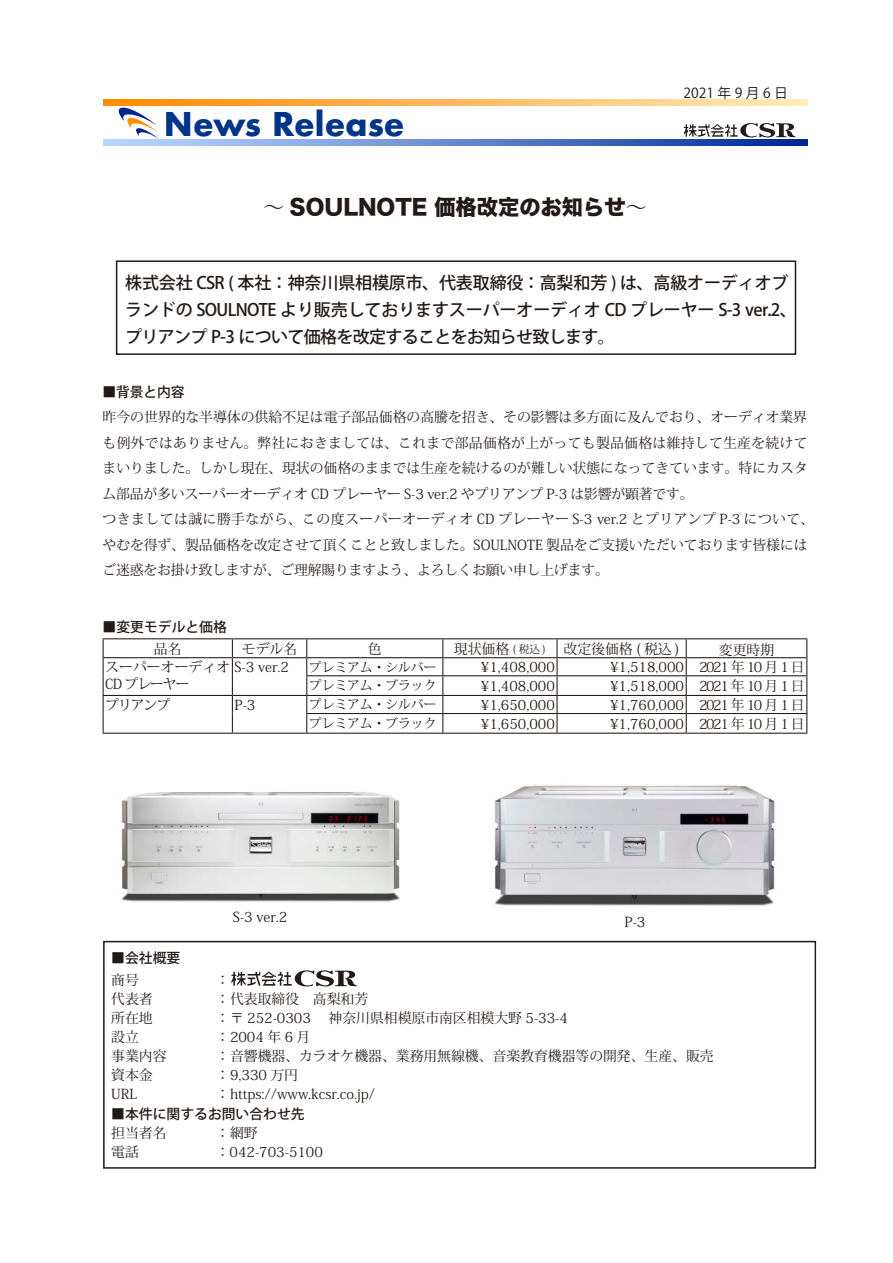
<style>
.page{position:relative;width:893px;height:1263px;background:#fff}
.page>*{position:absolute;margin:0;border:0;box-sizing:border-box;transform-origin:0 0}
.t1{font:700 31.95px "Futura";color:#003589}
.t2{font:21.3px "Hira Kaku Std W8";color:#231916}
.t3{font:500 16.95px/27.3px "Koz Go Pro";letter-spacing:-.01em;color:#231916}
.t4{font:13.8px/25.5px "Koz Min Pro";color:#231916}
.t5{font:13.8px "Koz Min Pro";letter-spacing:.15em;color:#231916}
.t6{font:500 13.8px "Koz Go Pro";color:#231916}
.t7{font:13.8px "Koz Go Pro";letter-spacing:.25em;color:#231916}
.t8{font:12.75px "Koz Min Pro";color:#231916}
.t9{font:10.65px "Koz Min Pro";color:#231916}
.s1{font-family:"Koz Min Pro"}
</style>
<div class="page">
<div style="left:116px;top:260px;width:680px;height:95px;border:2px solid #231916"></div>
<hr style="left:103px;top:638px;width:129px;height:1px;background:#231916">
<hr style="left:232px;top:638px;width:75px;height:1px;background:#231916">
<hr style="left:307px;top:638px;width:136px;height:1px;background:#231916">
<hr style="left:443px;top:638px;width:114px;height:1px;background:#231916">
<hr style="left:557px;top:638px;width:129px;height:1px;background:#231916">
<hr style="left:686px;top:638px;width:121px;height:1px;background:#231916">
<hr style="left:103px;top:657px;width:129px;height:1px;background:#231916">
<hr style="left:232px;top:657px;width:75px;height:1px;background:#231916">
<hr style="left:307px;top:657px;width:136px;height:1px;background:#231916">
<hr style="left:443px;top:657px;width:114px;height:1px;background:#231916">
<hr style="left:557px;top:657px;width:129px;height:1px;background:#231916">
<hr style="left:686px;top:657px;width:121px;height:1px;background:#231916">
<hr style="left:306px;top:675px;width:137px;height:1px;background:#231916">
<hr style="left:443px;top:675px;width:114px;height:1px;background:#231916">
<hr style="left:557px;top:675px;width:129px;height:1px;background:#231916">
<hr style="left:686px;top:675px;width:121px;height:1px;background:#231916">
<hr style="left:103px;top:695px;width:129px;height:1px;background:#231916">
<hr style="left:232px;top:695px;width:75px;height:1px;background:#231916">
<hr style="left:307px;top:695px;width:136px;height:1px;background:#231916">
<hr style="left:443px;top:695px;width:114px;height:1px;background:#231916">
<hr style="left:557px;top:695px;width:129px;height:1px;background:#231916">
<hr style="left:686px;top:695px;width:121px;height:1px;background:#231916">
<svg style="left:103px;top:639px;width:1px;height:94px"></svg>
<svg style="left:232px;top:639px;width:1px;height:94px"></svg>
<hr style="left:306px;top:713px;width:137px;height:1px;background:#231916">
<svg style="left:306px;top:639px;width:1px;height:94px"></svg>
<hr style="left:443px;top:713px;width:114px;height:1px;background:#231916">
<svg style="left:442px;top:639px;width:1px;height:94px"></svg>
<hr style="left:557px;top:713px;width:129px;height:1px;background:#231916">
<svg style="left:556px;top:639px;width:2px;height:94px"></svg>
<hr style="left:686px;top:713px;width:121px;height:1px;background:#231916">
<svg style="left:686px;top:639px;width:1px;height:94px"></svg>
<svg style="left:806px;top:639px;width:1px;height:94px"></svg>
<hr style="left:103px;top:733px;width:129px;height:1px;background:#231916">
<hr style="left:232px;top:733px;width:75px;height:1px;background:#231916">
<hr style="left:307px;top:733px;width:136px;height:1px;background:#231916">
<hr style="left:443px;top:733px;width:114px;height:1px;background:#231916">
<hr style="left:557px;top:733px;width:129px;height:1px;background:#231916">
<hr style="left:686px;top:733px;width:121px;height:1px;background:#231916">
<svg style="left:103px;top:100px;width:705px;height:6px;background:#ffb95e"></svg>
<svg style="left:118px;top:107px;width:41px;height:32px"></svg>
<svg style="left:103px;top:140px;width:705px;height:6px;background:#6185cf"></svg>
<svg style="left:684px;top:123px;width:111px;height:14px"></svg>
<div style="left:103px;top:941px;width:713px;height:228px;border:2px solid #231916"></div>
<svg style="left:231px;top:970px;width:126px;height:16px"></svg>
<img style="left:494px;top:785px;width:281px;height:121px">
<img style="left:121px;top:792px;width:279px;height:110px">
<h1 class="t1" style="left:164px;top:101px;width:242px">News Release</h1>
<h2 class="t2" style="left:263px;top:195px;width:385px"><span class="s1">～</span> SOULNOTE 価格改定のお知らせ<span class="s1">~</span></h2>
<p class="t7" style="left:684px;top:84px;width:106px">2021年9月6 日</p>
<p class="t3" style="left:125px;top:269px;width:673px">株式会社 CSR ( 本社：神奈川県相模原市、代表取締役：高梨和芳 は) 、高級オーディオブランドの SOULNOTE より販売しておりますスーパーオーディオ CD プレーヤー S-3 ver.2、プリアンプ P-3 について価格を改定することをお知らせ致します。</p>
<p class="t6" style="left:103px;top:383px;width:84px">■背景と内容</p>
<p class="t4" style="left:103px;top:404px;width:713px">昨今の世界的な半導体の供給不足は電子部品価格の高騰を招き、その影響は多方面に及んでおり、オーディオ業界も例外ではありません。弊社におきましては、これまで部品価格が上がっても製品価格は維持して生産を続けてまいりました。しかし現在、現状の価格のままでは生産を続けるのが難しい状態になってきています。特にカスタム部品が多いスーパーオーディオ CD プレーヤー S-3 ver.2 やプリアンプ P-3 は影響が顕著です。<br>つきましては誠に勝手ながら、この度スーパーオーディオ CD プレーヤー S-3 ver.2 とプリアンプ P-3 について、やむを得ず、製品価格を改定させて頂くことと致しました。SOULNOTE 製品をご支援いただいております皆様にはご迷惑をお掛け致しますが、ご理解賜りますよう、よろしくお願い申し上げます。</p>
<p class="t6" style="left:103px;top:618px;width:126px">■変更モデルと価格</p>
<p class="t4" style="left:242px;top:635px;width:57px">モデル名</p>
<p class="t4" style="left:105px;top:639px;width:185px;line-height:18.5px;text-indent:49px">品名<br>スーパーオーディオ S-3 ver.2</p>
<p class="t4" style="left:105px;top:671px;width:86px">CD プレーヤー</p>
<p class="t4" style="left:368px;top:635px;width:15px">色</p>
<p class="t8" style="left:309px;top:658px;width:129px">プレミアム・シルバー</p>
<p class="t8" style="left:309px;top:677px;width:129px">プレミアム・ブラック</p>
<p class="t4" style="left:454px;top:635px;width:57px">現状価格</p>
<p class="t9" style="left:513px;top:642px;width:35px">( 税込 )</p>
<p class="t4" style="left:564px;top:635px;width:118px">改定後価格 ( 税込 )</p>
<p class="t4" style="left:719px;top:636px;width:57px">変更時期</p>
<p class="t4" style="left:481px;top:654px;width:75px">¥1,408,000</p>
<p class="t4" style="left:610px;top:654px;width:75px">¥1,518,000</p>
<p class="t5" style="left:699px;top:657px;width:107px">2021年10月1日</p>
<p class="t4" style="left:481px;top:672px;width:75px">¥1,408,000</p>
<p class="t4" style="left:610px;top:672px;width:75px">¥1,518,000</p>
<p class="t5" style="left:699px;top:676px;width:107px">2021年10月1日</p>
<p class="t4" style="left:105px;top:691px;width:66px">プリアンプ</p>
<p class="t4" style="left:235px;top:691px;width:22px">P-3</p>
<p class="t8" style="left:309px;top:696px;width:129px">プレミアム・シルバー</p>
<p class="t4" style="left:481px;top:691px;width:75px">¥1,650,000</p>
<p class="t4" style="left:610px;top:691px;width:75px">¥1,760,000</p>
<p class="t5" style="left:699px;top:695px;width:107px">2021年10月1日</p>
<p class="t8" style="left:309px;top:714px;width:129px">プレミアム・ブラック</p>
<p class="t4" style="left:481px;top:710px;width:75px">¥1,650,000</p>
<p class="t4" style="left:610px;top:710px;width:75px">¥1,760,000</p>
<p class="t5" style="left:699px;top:714px;width:107px">2021年10月1日</p>
<p class="t4" style="left:233px;top:903px;width:56px">S-3 ver.2</p>
<p class="t4" style="left:624px;top:908px;width:22px">P-3</p>
<p class="t6" style="left:111px;top:949px;width:71px">■会社概要</p>
<p class="t4" style="left:111px;top:966px;width:29px">商号</p>
<p class="t4" style="left:216px;top:966px;width:15px">：</p>
<p class="t4" style="left:111px;top:985px;width:57px">代表者　</p>
<p class="t4" style="left:216px;top:985px;width:154px">：代表取締役　高梨和芳</p>
<p class="t4" style="left:111px;top:1004px;width:57px">所在地　</p>
<p class="t4" style="left:216px;top:1004px;width:354px">：〒 252-0303 　神奈川県相模原市南区相模大野 5-33-4</p>
<p class="t4" style="left:111px;top:1024px;width:57px">設立　　</p>
<p class="t4" style="left:216px;top:1024px;width:96px">：2004 年 6 月</p>
<p class="t4" style="left:111px;top:1043px;width:57px">事業内容</p>
<p class="t4" style="left:111px;top:1062px;width:57px">資本金　</p>
<p class="t4" style="left:216px;top:1043px;width:499px">：音響機器、カラオケ機器、業務用無線機、音楽教育機器等の開発、生産、販売</p>
<p class="t4" style="left:216px;top:1062px;width:84px">：9,330 万円</p>
<p class="t4" style="left:216px;top:1081px;width:161px">：https://www.kcsr.co j p. /</p>
<p class="t4" style="left:111px;top:1081px;width:27px">URL</p>
<p class="t6" style="left:111px;top:1104px;width:195px">■本件に関するお問い合わせ先</p>
<p class="t4" style="left:216px;top:1119px;width:43px">：網野</p>
<p class="t4" style="left:111px;top:1119px;width:84px">担当者名　　</p>
<p class="t4" style="left:111px;top:1138px;width:29px">電話</p>
<p class="t4" style="left:216px;top:1138px;width:109px">：042-703-5100</p>
</div>
